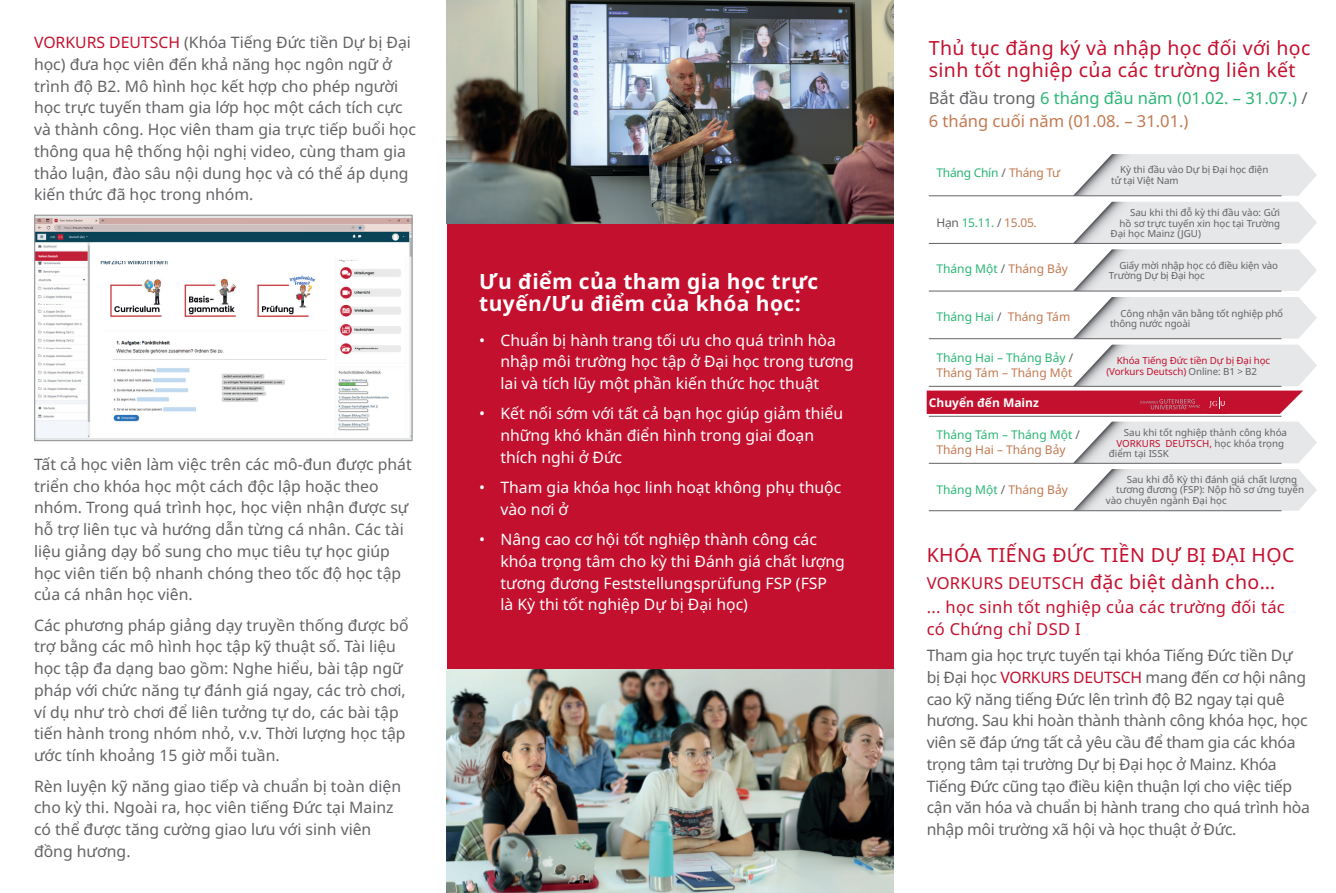
<style>
.page{position:relative;width:1336px;height:893px;background:#fff}
.page>*{position:absolute;margin:0;border:0;box-sizing:border-box;transform-origin:0 0}
.t1{font:700 21px/22.5px "Noto Sans";letter-spacing:.02em;color:#fff}
.t2{font:19.5px/26.7px "Noto Sans";letter-spacing:.02em;color:#c3102e}
.t3{font:16.5px/22.5px "Noto Sans";color:#c27850}
.t4{font:16.5px/22.5px "Noto Sans";letter-spacing:.02em;color:#c3102e}
.t5{font:15.75px/21.8px "Noto Sans";color:#636366}
.t6{font:15.75px/21.8px "Noto Sans";color:#fff}
.t7{font:15.75px/21.8px "Noto Sans";letter-spacing:-.02em;color:#636366}
.t8{font:12px/15px "Noto Sans";color:#2ab574}
.t9{font:12px "Noto Sans";letter-spacing:-.02em;color:#2ab574}
.t10{font:700 12px "Noto Sans";color:#fff}
.t11{font:9.75px/10.5px "Noto Sans";color:#636366}
.t12{font:9.75px/10.5px "Noto Sans";letter-spacing:-.01em;color:#c3102e}
.s1{color:#c3102e}
.s2{color:#636366}
.s3{color:#2ab574}
.s4{color:#c27850}
.s5{font-size:16.5px}
</style>
<div class="page">
<div style="left:446px;top:0;width:447px;height:893px;background:#c3102e"></div>
<img style="left:446px;top:670px;width:447px;height:223px">
<img style="left:36px;top:218px;width:374px;height:220px">
<div style="left:34px;top:215px;width:378px;height:226px;border:1px solid #989a9d"></div>
<img style="left:446px;top:0;width:447px;height:223px">
<svg style="left:926px;top:154px;width:390px;height:358px"></svg>
<p class="t5" style="left:34px;top:32px;width:383px"><span class="s1">VORKURS DEUTSCH</span> (Khóa Tiếng Đức tiền Dự bị Đại học) đưa học viên đến khả năng học ngôn ngữ ở trình độ B2. Mô hình học kết hợp cho phép người học trực tuyến tham gia lớp học một cách tích cực và thành công. Học viên tham gia trực tiếp buổi học thông qua hệ thống hội nghị video, cùng tham gia thảo luận, đào sâu nội dung học và có thể áp dụng kiến thức đã học trong nhóm.</p>
<p class="t5" style="left:34px;top:454px;width:379px">Tất cả học viên làm việc trên các mô-đun được phát triển cho khóa học một cách độc lập hoặc theo nhóm. Trong quá trình học, học viện nhận được sự hỗ trợ liên tục và hướng dẫn từng cá nhân. Các tài liệu giảng dạy bổ sung cho mục tiêu tự học giúp học viên tiến bộ nhanh chóng theo tốc độ học tập của cá nhân học viên.</p>
<p class="t5" style="left:34px;top:614px;width:376px">Các phương pháp giảng dạy truyền thống được bổ trợ bằng các mô hình học tập kỹ thuật số. Tài liệu học tập đa dạng bao gồm: Nghe hiểu, bài tập ngữ pháp với chức năng tự đánh giá ngay, các trò chơi, ví dụ như trò chơi để liên tưởng tự do, các bài tập tiến hành trong nhóm nhỏ, v.v. Thời lượng học tập ước tính khoảng 15 giờ mỗi tuần.</p>
<p class="t5" style="left:34px;top:775px;width:369px">Rèn luyện kỹ năng giao tiếp và chuẩn bị toàn diện cho kỳ thi. Ngoài ra, học viên tiếng Đức tại Mainz có thể được tăng cường giao lưu với sinh viên đồng hương.</p>
<h1 class="t1" style="left:479px;top:270px;width:340px">Ưu điểm của tham gia học trực tuyến/Ưu điểm của khóa học:</h1>
<p class="t6" style="left:500px;top:329px;width:355px;text-indent:-21px">• Chuẩn bị hành trang tối ưu cho quá trình hòa nhập môi trường học tập ở Đại học trong tương lai và tích lũy một phần kiến thức học thuật</p>
<p class="t6" style="left:500px;top:403px;width:344px;text-indent:-21px">• Kết nối sớm với tất cả bạn học giúp giảm thiểu những khó khăn điển hình trong giai đoạn thích nghi ở Đức</p>
<p class="t6" style="left:500px;top:477px;width:342px;text-indent:-21px">• Tham gia khóa học linh hoạt không phụ thuộc vào nơi ở</p>
<p class="t6" style="left:500px;top:529px;width:346px;text-indent:-21px">• Nâng cao cơ hội tốt nghiệp thành công các khóa trọng tâm cho kỳ thi Đánh giá chất lượng tương đương Feststellungsprüfung FSP (FSP<br>là Kỳ thi tốt nghiệp Dự bị Đại học)</p>
<p class="t2" style="left:928px;top:37px;width:383px;line-height:22.5px">Thủ tục đăng ký và nhập học đối với học sinh tốt nghiệp của các trường liên kết</p>
<p class="t3" style="left:928px;top:87px;width:380px"><span class="s2">Bắt đầu trong</span> <span class="s3">6 tháng đầu năm (01.02. – 31.07.)</span> <span class="s2">/<br></span>6 tháng cuối năm (01.08. – 31.01.)</p>
<p class="t9" style="left:936px;top:164px;width:125px">Tháng Chín <span class="s2">/</span> <span class="s4">Tháng Tư</span></p>
<p class="t9" style="left:936px;top:215px;width:102px"><span class="s2">Hạn</span> 15.11. <span class="s2">/</span> <span class="s4">15.05.</span></p>
<p class="t8" style="left:936px;top:261px;width:133px">Tháng Một <span class="s2">/</span> <span class="s4">Tháng Bảy</span></p>
<p class="t8" style="left:936px;top:309px;width:135px">Tháng Hai <span class="s2">/</span> <span class="s4">Tháng Tám</span></p>
<p class="t8" style="left:936px;top:350px;width:138px">Tháng Hai – Tháng Bảy <span class="s2">/<br></span><span class="s4">Tháng Tám – Tháng Một</span></p>
<p class="t10" style="left:928px;top:394px;width:112px">Chuyển đến Mainz</p>
<p class="t8" style="left:936px;top:427px;width:145px">Tháng Tám – Tháng Một <span class="s2">/<br></span><span class="s4">Tháng Hai – Tháng Bảy</span></p>
<p class="t8" style="left:936px;top:482px;width:133px">Tháng Một <span class="s2">/</span> <span class="s4">Tháng Bảy</span></p>
<p class="t11" style="left:1111px;top:165px;width:159px;text-indent:9px">Kỳ thi đầu vào Dự bị Đại học điện tử tại Việt Nam</p>
<p class="t11" style="left:1129px;top:207px;width:151px">Sau khi thi đỗ kỳ thi đầu vào: Gửi</p>
<p class="t11" style="left:1119px;top:218px;width:162px">hồ sơ trực tuyến xin học tại Trường</p>
<p class="t11" style="left:1110px;top:228px;width:92px">Đại học Mainz (JGU)</p>
<p class="t11" style="left:1108px;top:260px;width:171px;text-indent:11px">Giấy mời nhập học có điều kiện vào<br>Trường Dự bị Đại học</p>
<p class="t11" style="left:1109px;top:308px;width:175px;text-indent:11px">Công nhận văn bằng tốt nghiệp phổ thông nước ngoài</p>
<p class="t12" style="left:1106px;top:356px;width:165px;text-indent:11px">Khóa Tiếng Đức tiền Dự bị Đại học (Vorkurs Deutsch) <span class="s2">Online: B1 &gt; B2</span></p>
<p class="t11" style="left:1123px;top:428px;width:165px">Sau khi tốt nghiệp thành công khóa</p>
<p class="t12" style="left:1116px;top:438px;width:169px">VORKURS DEUTSCH, <span class="s2">học khóa trọng</span></p>
<p class="t11" style="left:1108px;top:449px;width:61px">điểm tại ISSK</p>
<p class="t11" style="left:1126px;top:474px;width:172px">Sau khi đỗ Kỳ thi đánh giá chất lượng</p>
<p class="t11" style="left:1116px;top:484px;width:189px">tương đương (FSP): Nộp hồ sơ ứng tuyển</p>
<p class="t11" style="left:1105px;top:495px;width:122px">vào chuyên ngành Đại học</p>
<p class="t2" style="left:926px;top:542px;width:369px">KHÓA TIẾNG ĐỨC TIỀN DỰ BỊ ĐẠI HỌC<br><span class="s5">VORKURS DEUTSCH</span> đặc biệt dành cho…</p>
<p class="t4" style="left:926px;top:596px;width:359px">... học sinh tốt nghiệp của các trường đối tác có Chứng chỉ DSD I</p>
<p class="t7" style="left:926px;top:645px;width:385px">Tham gia học trực tuyến tại khóa Tiếng Đức tiền Dự bị Đại học <span class="s1">VORKURS DEUTSCH</span> mang đến cơ hội nâng cao kỹ năng tiếng Đức lên trình độ B2 ngay tại quê hương. Sau khi hoàn thành thành công khóa học, học viên sẽ đáp ứng tất cả yêu cầu để tham gia các khóa trọng tâm tại trường Dự bị Đại học ở Mainz. Khóa Tiếng Đức cũng tạo điều kiện thuận lợi cho việc tiếp cận văn hóa và chuẩn bị hành trang cho quá trình hòa nhập môi trường xã hội và học thuật ở Đức.</p>
</div>
